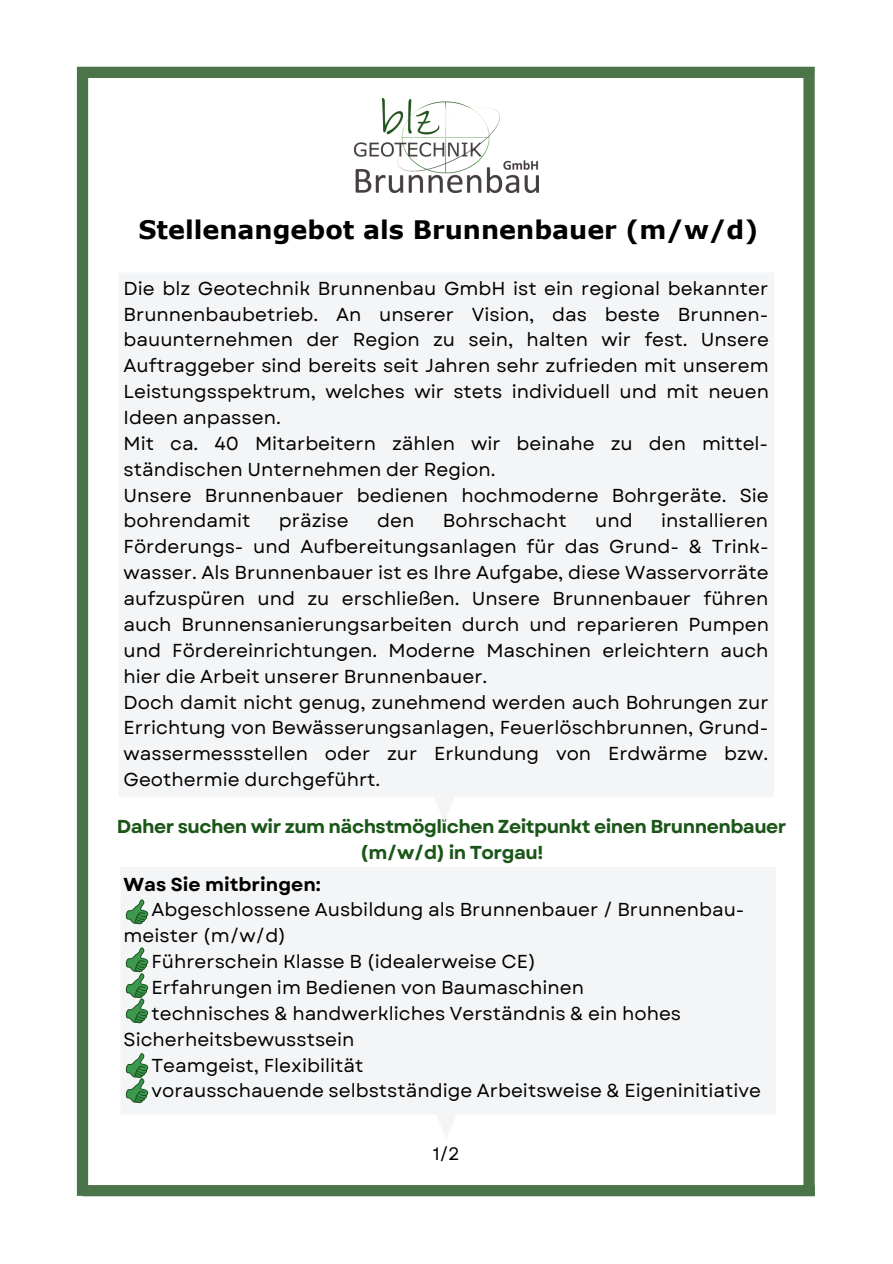
<style>
.page{position:relative;width:893px;height:1264px;background:#fff}
.page>*{position:absolute;margin:0;border:0;box-sizing:border-box;transform-origin:0 0}
.t1{font:700 25.5px "Verdana";color:#000}
.t2{font:18.75px/25.8px "Garet";color:#000}
.t3{font:700 18.75px/25.8px "Garet";letter-spacing:-.025em;color:#1a5618;text-align:center}
.t4{font:700 18.75px "Garet";color:#000}
.t5{font:18px "Garet";color:#000}
</style>
<div class="page">
<div style="left:77px;top:67px;width:737px;height:11px;background:#4b7449"></div>
<div style="left:82px;top:1184px;width:732px;height:12px;background:#4b7449"></div>
<div style="left:803px;top:78px;width:11px;height:1117px;background:#4b7449"></div>
<div style="left:77px;top:78px;width:11px;height:1117px;background:#4b7449"></div>
<svg style="left:121px;top:867px;width:655px;height:271px;fill:#f4f5f7"></svg>
<img style="left:355px;top:98px;width:183px;height:95px">
<svg style="left:126px;top:947px;width:22px;height:76px"></svg>
<svg style="left:126px;top:1053px;width:22px;height:50px"></svg>
<div style="left:119px;top:273px;width:655px;height:547px;background:#f4f5f7"></div>
<svg style="left:126px;top:899px;width:22px;height:25px"></svg>
<h1 class="t1" style="left:138px;top:213px;width:621px">Stellenangebot als Brunnenbauer (m/w/d)</h1>
<p class="t2" style="left:124px;top:275px;width:647px">Die blz Geotechnik Brunnenbau GmbH ist ein regional bekannter Brunnenbaubetrieb. An unserer Vision, das beste Brunnen&shy;bauunternehmen der Region zu sein, halten wir fest. Unsere Auftraggeber sind bereits seit Jahren sehr zufrieden mit unserem Leistungsspektrum, welches wir stets individuell und mit neuen Ideen anpassen.<br>Mit ca. 40 Mitarbeitern zählen wir beinahe zu den mittel&shy;ständischen Unternehmen der Region.<br>Unsere Brunnenbauer bedienen hochmoderne Bohrgeräte. Sie bohrendamit</p>
<p class="t2" style="left:124px;top:508px;width:646px;text-indent:537px">installieren Förderungs- und Aufbereitungsanlagen für das Grund- &amp; Trink&shy;wasser. Als Brunnenbauer ist es Ihre Aufgabe, diese Wasservorräte aufzuspüren und zu erschließen. Unsere Brunnenbauer führen auch Brunnensanierungsarbeiten durch und reparieren Pumpen und Fördereinrichtungen. Moderne Maschinen erleichtern auch hier die Arbeit unserer Brunnenbauer.<br>Doch damit nicht genug, zunehmend werden auch Bohrungen zur Errichtung von Bewässerungsanlagen, Feuerlöschbrunnen, Grund&shy;wassermessstellen oder zur Erkundung von Erdwärme bzw.<br>Geothermie durchgeführt.</p>
<p class="t2" style="left:279px;top:508px;width:71px">präzise</p>
<p class="t2" style="left:377px;top:508px;width:39px">den</p>
<p class="t2" style="left:443px;top:508px;width:125px">Bohrschacht</p>
<p class="t2" style="left:595px;top:508px;width:39px">und</p>
<p class="t3" style="left:117px;top:813px;width:671px">Daher suchen wir zum nächstmöglichen Zeitpunkt einen Brunnenbauer (m/w/d) in Torgau!</p>
<p class="t4" style="left:124px;top:870px;width:199px">Was Sie mitbringen:</p>
<p class="t2" style="left:151px;top:897px;width:594px">Abgeschlossene Ausbildung als Brunnenbauer / Brunnenbau-</p>
<p class="t2" style="left:124px;top:922px;width:164px">meister (m/w/d)</p>
<p class="t2" style="left:151px;top:948px;width:386px">Führerschein Klasse B (idealerweise CE)</p>
<p class="t2" style="left:151px;top:974px;width:434px">Erfahrungen im Bedienen von Baumaschinen</p>
<p class="t2" style="left:151px;top:1000px;width:531px">technisches &amp; handwerkliches Verständnis &amp; ein hohes</p>
<p class="t2" style="left:124px;top:1026px;width:232px">Sicherheitsbewusstsein</p>
<p class="t2" style="left:151px;top:1052px;width:213px">Teamgeist, Flexibilität</p>
<p class="t2" style="left:151px;top:1078px;width:611px">vorausschauende selbstständige Arbeitsweise &amp; Eigeninitiative</p>
<p class="t5" style="left:433px;top:1140px;width:28px">1/2</p>
</div>
